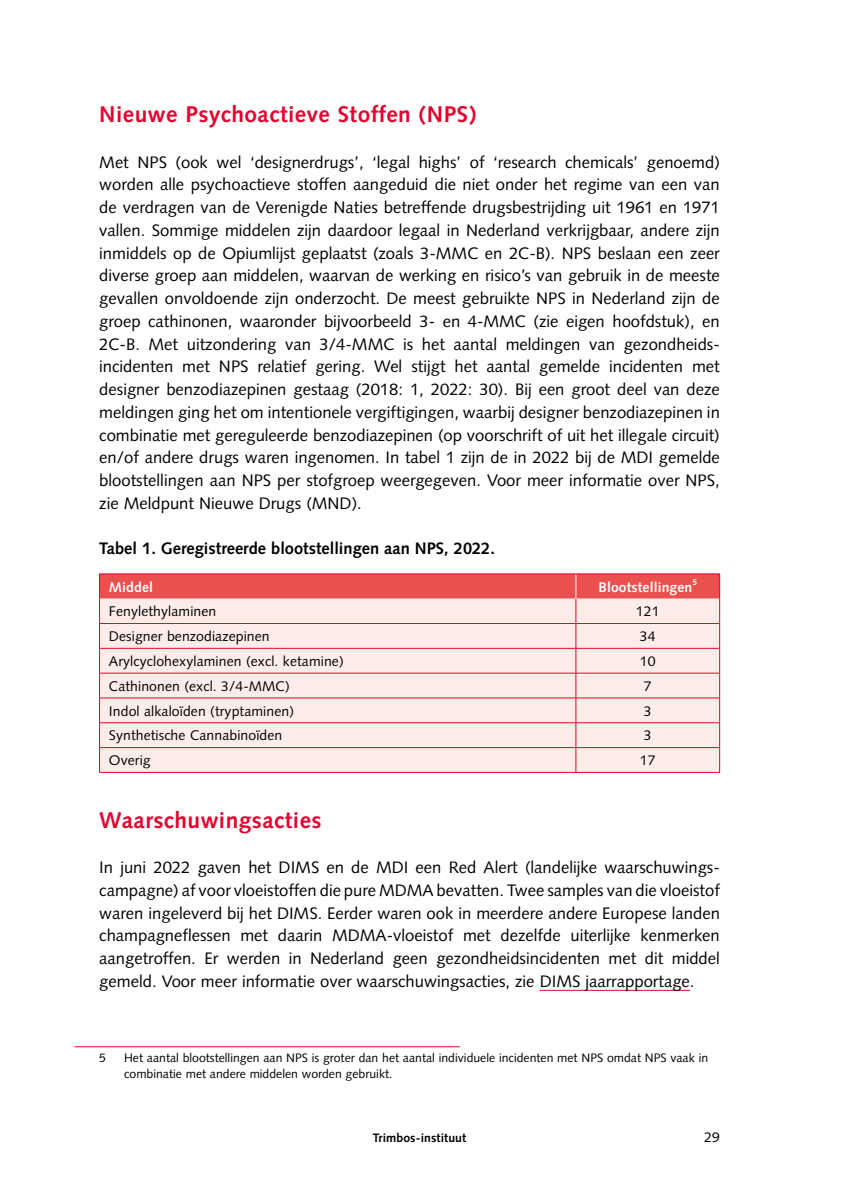
<style>
.page{position:relative;width:844px;height:1191px;background:#fff}
.page>*{position:absolute;margin:0;border:0;box-sizing:border-box;transform-origin:0 0}
.t1{font:700 22.75px "Syntax LT Std";letter-spacing:.02em;color:#e4032e}
.t2{font:16.62px/22.8px "Syntax LT Std";color:#000;text-align:justify}
.t3{font:700 16.62px "Syntax LT Std";color:#000}
.t4{font:14px "Syntax LT Std";letter-spacing:.005em;color:#000}
.t5{font:700 14px "Syntax LT Std";letter-spacing:.005em;color:#fff}
.t6{font:12.25px/15.8px "Syntax LT Std";color:#000}
.t7{font:700 12.25px "Syntax";letter-spacing:.005em;color:#000}
.t8{font:700 8.4px "Syntax LT Std";color:#fff}
</style>
<div class="page">
<hr style="left:539px;top:990px;width:150px;height:1px;background:#e4032e">
<hr style="left:99px;top:573px;width:476px;height:1px;background:#e4032e">
<hr style="left:575px;top:573px;width:144px;height:1px;background:#e4032e">
<hr style="left:99px;top:772px;width:476px;height:1px;background:#e4032e">
<svg style="left:99px;top:574px;width:621px;height:198px;background:#f9d0ce"></svg>
<hr style="left:575px;top:772px;width:144px;height:1px;background:#e4032e">
<hr style="left:74px;top:1046px;width:386px;height:1px;background:#e4032e">
<h1 class="t1" style="left:99px;top:101px;width:378px">Nieuwe Psychoactieve Stoffen (NPS)</h1>
<p class="t2" style="left:99px;top:150px;width:622px">Met NPS (ook wel ‘designerdrugs’, ‘legal highs’ of ‘research chemicals’ genoemd) worden alle psychoactieve stoffen aangeduid die niet onder het regime van een van de verdragen van de Verenigde Naties betreffende drugsbestrijding uit 1961 en 1971 vallen. Sommige middelen zijn daardoor legaal in Nederland verkrijgbaar, andere zijn inmiddels op de Opiumlijst geplaatst (zoals 3-MMC en 2C-B). NPS beslaan een zeer diverse groep aan middelen, waarvan de werking en risico’s van gebruik in de meeste gevallen onvoldoende zijn onderzocht. De meest gebruikte NPS in Nederland zijn de groep cathinonen, waaronder bijvoorbeeld 3- en 4-MMC (zie eigen hoofdstuk), en 2C-B. Met uitzondering van 3/4-MMC is het aantal meldingen van gezondheids&shy;incidenten met NPS relatief gering. Wel stijgt het aantal gemelde incidenten met designer benzodiazepinen gestaag (2018: 1, 2022: 30). Bij een groot deel van deze meldingen ging het om intentionele vergiftigingen, waarbij designer benzodiazepinen in combinatie met gereguleerde benzodiazepinen (op voorschrift of uit het illegale circuit) en/of andere drugs waren ingenomen. In tabel 1 zijn de in 2022 bij de MDI gemelde blootstellingen aan NPS per stofgroep weergegeven. Voor meer informatie over NPS, zie Meldpunt Nieuwe Drugs (MND).</p>
<p class="t3" style="left:99px;top:539px;width:397px">Tabel 1. Geregistreerde blootstellingen aan NPS, 2022.</p>
<p class="t5" style="left:109px;top:579px;width:46px">Middel</p>
<p class="t5" style="left:598px;top:579px;width:95px">Blootstellingen</p>
<p class="t8" style="left:692px;top:577px;width:6px">5</p>
<p class="t4" style="left:109px;top:603px;width:109px">Fenylethylaminen</p>
<p class="t4" style="left:635px;top:603px;width:25px">121</p>
<p class="t4" style="left:109px;top:628px;width:162px">Designer benzodiazepinen</p>
<p class="t4" style="left:639px;top:628px;width:17px">34</p>
<p class="t4" style="left:109px;top:653px;width:236px">Arylcyclohexylaminen (excl. ketamine)</p>
<p class="t4" style="left:639px;top:653px;width:17px">10</p>
<p class="t4" style="left:109px;top:677px;width:182px">Cathinonen (excl. 3/4-MMC)</p>
<p class="t4" style="left:643px;top:677px;width:9px">7</p>
<p class="t4" style="left:109px;top:702px;width:186px">Indol alkaloïden (tryptaminen)</p>
<p class="t4" style="left:643px;top:702px;width:9px">3</p>
<p class="t4" style="left:109px;top:727px;width:175px">Synthetische Cannabinoïden</p>
<p class="t4" style="left:643px;top:727px;width:9px">3</p>
<p class="t4" style="left:109px;top:752px;width:43px">Overig</p>
<p class="t4" style="left:639px;top:752px;width:17px">17</p>
<h1 class="t1" style="left:99px;top:806px;width:224px">Waarschuwingsacties</h1>
<p class="t2" style="left:99px;top:856px;width:622px;text-align:left">In juni 2022 gaven het DIMS en de MDI een Red Alert (landelijke waarschuwings&shy;campagne) af voor vloeistoffen die pure MDMA bevatten. Twee samples van die vloeistof waren ingeleverd bij het DIMS. Eerder waren ook in meerdere andere Europese landen champagneflessen met daarin MDMA-vloeistof met dezelfde uiterlijke kenmerken aangetroffen. Er werden in Nederland geen gezondheidsincidenten met dit middel gemeld. Voor meer informatie over waarschuwingsacties, zie DIMS jaarrapportage.</p>
<p class="t6" style="left:99px;top:1050px;width:8px">5</p>
<p class="t6" style="left:124px;top:1050px;width:585px">Het aantal blootstellingen aan NPS is groter dan het aantal individuele incidenten met NPS omdat NPS vaak in combinatie met andere middelen worden gebruikt.</p>
<p class="t7" style="left:372px;top:1131px;width:95px">Trimbos-instituut</p>
<p class="t4" style="left:704px;top:1129px;width:17px">29</p>
</div>
